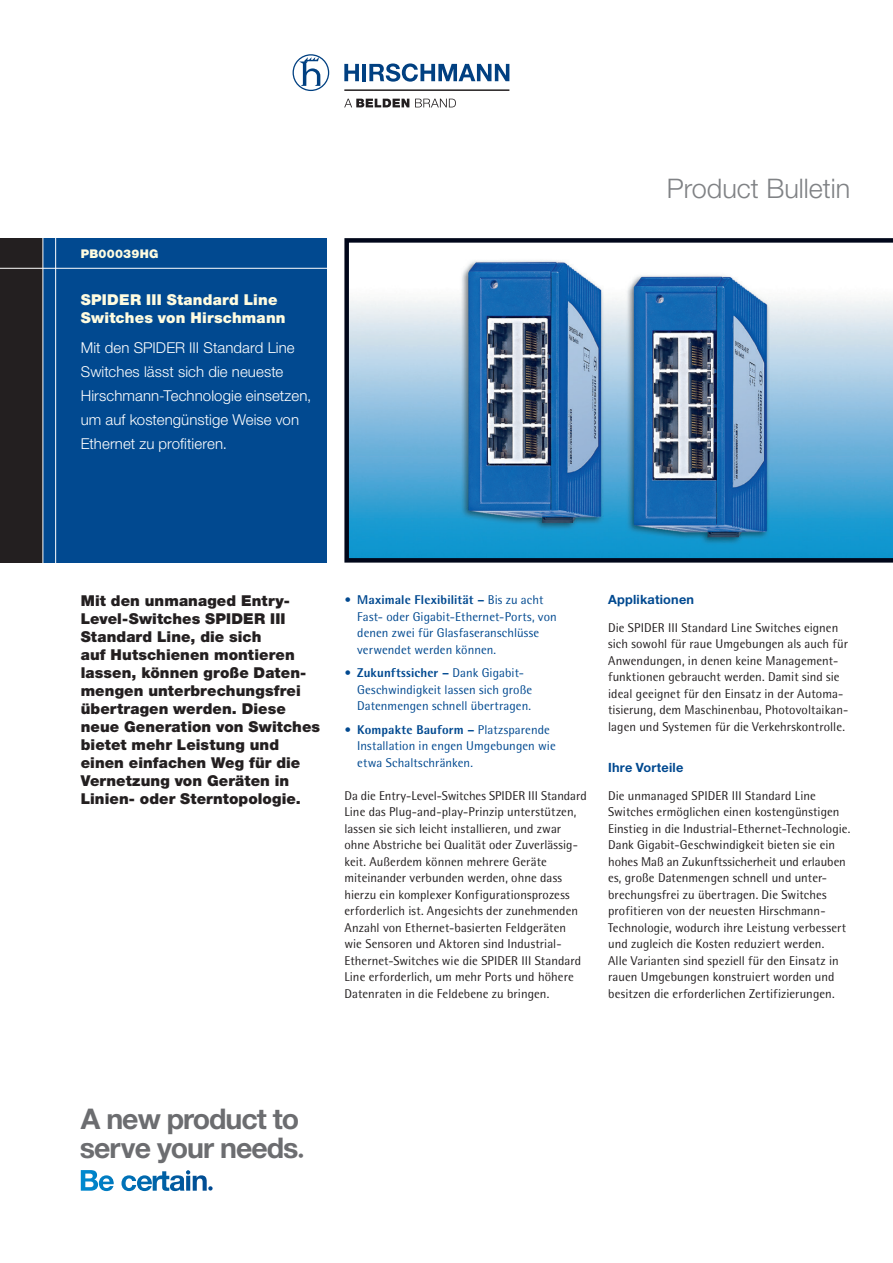
<style>
.page{position:relative;width:893px;height:1263px;background:#fff}
.page>*{position:absolute;margin:0;border:0;box-sizing:border-box;transform-origin:0 0}
.t1{font:700 28.5px/29.2px "Helvetica Neue";letter-spacing:-.035em;color:#6c6d70}
.t2{font:300 27px "Helvetica Neue";color:#808285}
.t3{font:900 15px/18px "Helvetica Neue";letter-spacing:.005em;color:#231f20}
.t4{font:300 15px/24px "Helvetica Neue";letter-spacing:.005em;color:#fff}
.t5{font:900 15px/18px "Helvetica Neue";letter-spacing:.015em;color:#fffce0}
.t6{font:12.75px/16.5px "Rotis Semi Sans";letter-spacing:.005em;color:#231f20}
.t7{font:12.75px/16.5px "Rotis Semi Sans";letter-spacing:.005em;color:#014990}
.t8{font:700 12.75px "Helvetica Neue";letter-spacing:.015em;color:#014990}
.t9{font:900 12px "Helvetica Neue";letter-spacing:.02em;color:#fffce0}
.s1{font-weight:700}
.s2{font-weight:800}
</style>
<div class="page">
<div style="left:43px;top:238px;width:284px;height:325px;background:#014990"></div>
<div style="left:0;top:238px;width:43px;height:325px;background:#231f20"></div>
<hr style="left:43px;top:234px;width:1px;height:340px;background:#fff">
<hr style="left:55px;top:234px;width:1px;height:340px;background:#fff">
<hr style="left:0;top:268px;width:327px;height:1px;background:#fff">
<svg style="left:344px;top:99px;width:65px;height:8px"></svg>
<svg style="left:415px;top:99px;width:41px;height:8px"></svg>
<svg style="left:344px;top:64px;width:15px;height:17px"></svg>
<hr style="left:362px;top:64px;width:4px;height:17px;background:#014081">
<svg style="left:293px;top:54px;width:36px;height:37px"></svg>
<svg style="left:369px;top:63px;width:140px;height:19px"></svg>
<hr style="left:344px;top:89px;width:165px;height:2px;background:#231f20">
<svg style="left:81px;top:1170px;width:132px;height:21px"></svg>
<svg style="left:344px;top:238px;width:549px;height:325px"></svg>
<p class="t9" style="left:81px;top:246px;width:79px">PB00039HG</p>
<p class="t5" style="left:81px;top:290px;width:206px">SPIDER III Standard Line<br>Switches von Hirschmann</p>
<p class="t4" style="left:81px;top:336px;width:232px">Mit den SPIDER III Standard Line<br>Switches lässt sich die neueste<br>Hirschmann-Technologie einsetzen, um auf kostengünstige Weise von<br>Ethernet zu profitieren.</p>
<h2 class="t2" style="left:667px;top:172px;width:185px">Product Bulletin</h2>
<p class="t3" style="left:81px;top:592px;width:241px">Mit den unmanaged Entry-<br>Level-Switches SPIDER III<br>Standard Line, die sich<br>auf Hutschienen montieren lassen, können große Daten&shy;mengen unterbrechungsfrei übertragen werden. Diese neue Generation von Switches bietet mehr Leistung und einen einfachen Weg für die<br>Vernetzung von Geräten in<br>Linien- oder Sterntopologie.</p>
<p class="t7" style="left:357px;top:591px;width:201px;text-indent:-13px"><span class="s1">•</span> <span class="s2">Maximale Flexibilität –</span> Bis zu acht Fast- oder Gigabit-Ethernet-Ports, von denen zwei für Glasfaseranschlüsse verwendet werden können.</p>
<p class="t7" style="left:357px;top:664px;width:177px;text-indent:-13px"><span class="s1">•</span> <span class="s2">Zukunftssicher –</span> Dank Gigabit-<br>Geschwindigkeit lassen sich große<br>Datenmengen schnell übertragen.</p>
<p class="t7" style="left:357px;top:721px;width:200px;text-indent:-13px"><span class="s1">•</span> <span class="s2">Kompakte Bauform –</span> Platzsparende<br>Installation in engen Umgebungen wie etwa Schaltschränken.</p>
<p class="t6" style="left:344px;top:787px;width:244px">Da die Entry-Level-Switches SPIDER III Standard Line das Plug-and-play-Prinzip unterstützen, lassen sie sich leicht installieren, und zwar ohne Abstriche bei Qualität oder Zuverlässig&shy;keit. Außerdem können mehrere Geräte miteinander verbunden werden, ohne dass hierzu ein komplexer Konfigurationsprozess erforderlich ist. Angesichts der zunehmenden Anzahl von Ethernet-basierten Feldgeräten wie Sensoren und Aktoren sind Industrial-Ethernet-Switches wie die SPIDER III Standard Line erforderlich, um mehr Ports und höhere Datenraten in die Feldebene zu bringen.</p>
<p class="t8" style="left:608px;top:592px;width:88px">Applikationen</p>
<p class="t6" style="left:608px;top:619px;width:242px">Die SPIDER III Standard Line Switches eignen sich sowohl für raue Umgebungen als auch für Anwendungen, in denen keine Management&shy;funktionen gebraucht werden. Damit sind sie ideal geeignet für den Einsatz in der Automa&shy;tisierung, dem Maschinenbau, Photovoltaikan&shy;lagen und Systemen für die Verkehrskontrolle.</p>
<p class="t8" style="left:608px;top:760px;width:77px">Ihre Vorteile</p>
<p class="t6" style="left:608px;top:787px;width:244px">Die unmanaged SPIDER III Standard Line Switches ermöglichen einen kostengünstigen Einstieg in die Industrial-Ethernet-Technologie.<br>Dank Gigabit-Geschwindigkeit bieten sie ein hohes Maß an Zukunftssicherheit und erlauben es, große Datenmengen schnell und unter&shy;brechungsfrei zu übertragen. Die Switches profitieren von der neuesten Hirschmann-Technologie, wodurch ihre Leistung verbessert und zugleich die Kosten reduziert werden.<br>Alle Varianten sind speziell für den Einsatz in rauen Umgebungen konstruiert worden und besitzen die erforderlichen Zertifizierungen.</p>
<h1 class="t1" style="left:80px;top:1103px;width:226px">A new product to serve your needs<sub>·</sub></h1>
</div>
